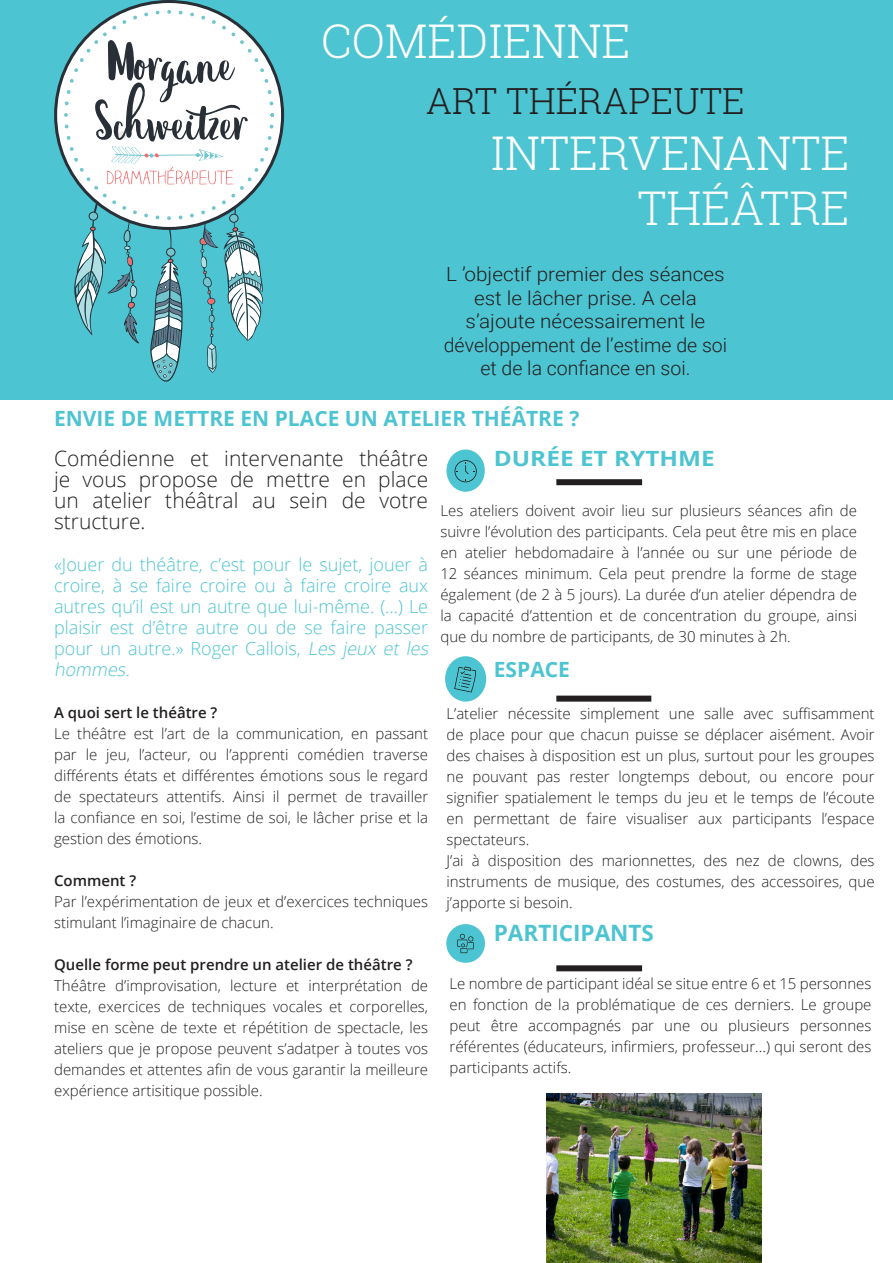
<style>
.page{position:relative;width:893px;height:1263px;background:#fff}
.page>*{position:absolute;margin:0;border:0;box-sizing:border-box;transform-origin:0 0}
.Cover_Page_Header{font:300 46.5px "Roboto Slab";color:#fff}
.Cover_Page_Header-2{font:300 36px "Roboto Slab";color:#231f20}
.Blue_Text_-_Align_Le{font:700 22.5px "Open Sans";color:#4dc4d1}
.t1{font:300 21px/21px "Open Sans";color:#231f20;text-align:justify}
.Page_Section_Title{font:700 21px "Open Sans";color:#4dc4d1}
.Blue_Text_-_Align_Le-2{font:700 21px "Open Sans";color:#4dc4d1;scale:1.16 1}
.Blue_Text_-_Align_Le-3{font:700 21px "Open Sans";color:#4dc4d1}
.Pull_Quote_Text{font:300 19.5px/23.4px "Roboto";color:#231f20;text-align:center;scale:1.06 1}
.t2{font:300 18px/21px "Open Sans";color:#4dc4d1}
.Page_Body_Text_-_Bla{font:300 15px/21px "Open Sans";color:#231f20;text-align:justify}
.t3{font:600 15px "Open Sans";color:#231f20}
.s1{font-style:italic}
</style>
<div class="page">
<div style="left:0;top:0;width:893px;height:400px;background:#4dc4d1"></div>
<svg style="left:54px;top:0;width:230px;height:181px"></svg>
<svg style="left:74px;top:36px;width:189px;height:346px"></svg>
<img style="left:547px;top:1093px;width:214px;height:170px">
<div style="left:556px;top:696px;width:95px;height:6px;background:#231f20"></div>
<div style="left:556px;top:965px;width:86px;height:6px;background:#231f20"></div>
<div style="left:556px;top:479px;width:86px;height:6px;background:#231f20"></div>
<div style="left:446px;top:449px;width:39px;height:43px;background:#4dc4d1;border-radius:50%"></div>
<svg style="left:455px;top:460px;width:22px;height:22px"></svg>
<div style="left:445px;top:656px;width:41px;height:46px;background:#4dc4d1;border-radius:50%"></div>
<svg style="left:454px;top:666px;width:22px;height:26px"></svg>
<div style="left:446px;top:924px;width:39px;height:39px;background:#4dc4d1;border-radius:50%"></div>
<svg style="left:457px;top:934px;width:17px;height:19px"></svg>
<p class="Cover_Page_Header" style="left:321px;top:9px;width:311px">COMÉDIENNE</p>
<p class="Cover_Page_Header-2" style="left:426px;top:76px;width:320px">ART THÉRAPEUTE</p>
<p class="Cover_Page_Header" style="left:491px;top:121px;width:360px">INTERVENANTE</p>
<p class="Cover_Page_Header" style="left:637px;top:177px;width:214px">THÉÂTRE</p>
<p class="Pull_Quote_Text" style="left:444px;top:262px;width:269px">L ’objectif premier des séances est le lâcher prise. A cela s’ajoute nécessairement le développement de l’estime de soi et de la confiance en soi.</p>
<p class="Page_Section_Title" style="left:54px;top:404px;width:527px">ENVIE DE METTRE EN PLACE UN ATELIER THÉÂTRE ?</p>
<p class="t1" style="left:54px;top:447px;width:376px">Comédienne et intervenante théâtre je vous propose de mettre en place un atelier théâtral au sein de votre structure.</p>
<p class="t2" style="left:54px;top:553px;width:380px">«Jouer du théâtre, c’est pour le sujet, jouer à croire, à se faire croire ou à faire croire aux autres qu’il est un autre que lui-même. (...) Le plaisir est d’être autre ou de se faire passer pour un autre.» Roger Callois, <span class="s1">Les jeux et les hommes.</span></p>
<p class="t3" style="left:54px;top:702px;width:165px">A quoi sert le théâtre ?</p>
<p class="Page_Body_Text_-_Bla" style="left:54px;top:722px;width:376px">Le théâtre est l’art de la communication, en passant par le jeu, l’acteur, ou l’apprenti comédien traverse différents états et différentes émotions sous le regard de spectateurs attentifs. Ainsi il permet de travailler la confiance en soi, l’estime de soi, le lâcher prise et la gestion des émotions.</p>
<p class="t3" style="left:54px;top:870px;width:84px">Comment ?</p>
<p class="Page_Body_Text_-_Bla" style="left:54px;top:890px;width:376px">Par l’expérimentation de jeux et d’exercices techniques stimulant l’imaginaire de chacun.</p>
<p class="t3" style="left:54px;top:954px;width:360px">Quelle forme peut prendre un atelier de théâtre ?</p>
<p class="Page_Body_Text_-_Bla" style="left:54px;top:974px;width:376px">Théâtre d’improvisation, lecture et interprétation de texte, exercices de techniques vocales et corporelles, mise en scène de texte et répétition de spectacle, les ateliers que je propose peuvent s’adatper à toutes vos demandes et attentes afin de vous garantir la meilleure expérience artisitique possible.</p>
<p class="Blue_Text_-_Align_Le-2" style="left:494px;top:443px;width:192px">DURÉE ET RYTHME</p>
<p class="Page_Body_Text_-_Bla" style="left:440px;top:499px;width:418px">Les ateliers doivent avoir lieu sur plusieurs séances afin de suivre l’évolution des participants. Cela peut être mis en place en atelier hebdomadaire à l’année ou sur une période de 12 séances minimum. Cela peut prendre la forme de stage également (de 2 à 5 jours). La durée d’un atelier dépendra de la capacité d’attention et de concentration du groupe, ainsi que du nombre de participants, de 30 minutes à 2h.</p>
<p class="Blue_Text_-_Align_Le-3" style="left:494px;top:654px;width:78px">ESPACE</p>
<p class="Page_Body_Text_-_Bla" style="left:446px;top:703px;width:430px">L’atelier nécessite simplement une salle avec suffisamment de place pour que chacun puisse se déplacer aisément. Avoir des chaises à disposition est un plus, surtout pour les groupes ne pouvant pas rester longtemps debout, ou encore pour signifier spatialement le temps du jeu et le temps de l’écoute en permettant de faire visualiser aux participants l’espace spectateurs.</p>
<p class="Page_Body_Text_-_Bla" style="left:446px;top:850px;width:430px">J’ai à disposition des marionnettes, des nez de clowns, des instruments de musique, des costumes, des accessoires, que j’apporte si besoin.</p>
<p class="Blue_Text_-_Align_Le" style="left:494px;top:917px;width:162px">PARTICIPANTS</p>
<p class="Page_Body_Text_-_Bla" style="left:450px;top:972px;width:423px">Le nombre de participant idéal se situe entre 6 et 15 personnes en fonction de la problématique de ces derniers. Le groupe peut être accompagnés par une ou plusieurs personnes référentes (éducateurs, infirmiers, professeur...) qui seront des participants actifs.</p>
</div>
